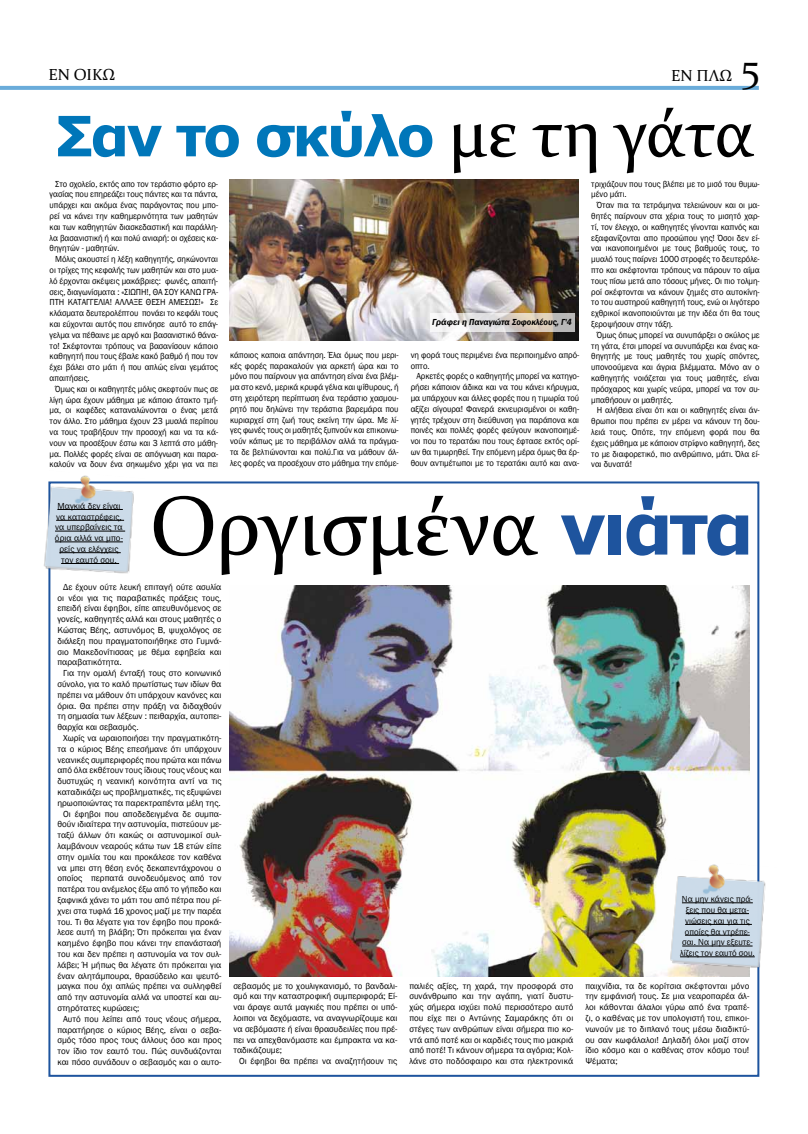
<style>
.page{position:relative;width:808px;height:1134px;background:#fff}
.page>*{position:absolute;margin:0;border:0;box-sizing:border-box;transform-origin:0 0}
.t1{font:83.9px "Constantia";letter-spacing:-.005em;color:#000}
.t2{font:700 55.6px "Verdana";letter-spacing:-.05em;color:#0076b9}
.t3{font:40px "Constantia";color:#000}
.t4{font:16px "Constantia";color:#000}
.t5{font:9px/10.8px "Franklin Gothic";color:#000;text-align:justify;scale:.95 1}
.t6{font:9px/10.8px "Franklin Gothic";color:#000;text-align:justify}
.t7{font:italic 600 9px "Franklin Gothic";letter-spacing:-.005em;color:#000}
.s1{font-family:"Constantia";font-weight:400;font-size:69.4px;color:#000}
.s2{font-family:"Verdana";font-weight:700;font-size:71.3px;color:#1e549e}
</style>
<div class="page">
<svg style="left:0;top:86px;width:759px;height:4px;background:#6eaedb"></svg>
<img style="left:230px;top:585px;width:519px;height:392px">
<img style="left:44px;top:475px;width:102px;height:103px">
<hr style="left:57px;top:509px;width:66px;height:1px;background:#000">
<hr style="left:56px;top:520px;width:68px;height:1px;background:#000">
<hr style="left:55px;top:531px;width:70px;height:1px;background:#000">
<hr style="left:55px;top:542px;width:68px;height:1px;background:#000">
<hr style="left:59px;top:552px;width:62px;height:1px;background:#000">
<hr style="left:61px;top:563px;width:58px;height:1px;background:#000">
<img style="left:666px;top:858px;width:100px;height:115px">
<hr style="left:682px;top:902px;width:71px;height:1px;background:#000">
<hr style="left:686px;top:913px;width:63px;height:1px;background:#000">
<hr style="left:685px;top:924px;width:67px;height:1px;background:#000">
<hr style="left:685px;top:935px;width:65px;height:1px;background:#000">
<hr style="left:682px;top:946px;width:70px;height:1px;background:#000">
<hr style="left:680px;top:956px;width:75px;height:1px;background:#000">
<img style="left:230px;top:180px;width:348px;height:160px">
<svg style="left:430px;top:313px;width:145px;height:19px"></svg>
<h3 class="t4" style="left:671px;top:65px;width:63px">ΕΝ ΠΛΩ</h3>
<h3 class="t3" style="left:741px;top:40px;width:21px">5</h3>
<h3 class="t4" style="left:48px;top:64px;width:68px">ΕΝ ΟΙΚΩ</h3>
<h2 class="t2" style="left:55px;top:97px;width:700px">Σαν το σκύλο <span class="s1">με τη γάτα</span></h2>
<p class="t5" style="left:50px;top:178px;width:179px;text-indent:6px">Στο σχολείο, εκτός απο τον τεράστιο φόρτο ερ&shy;γασίας που επηρεάζει τους πάντες και τα πάντα, υπάρχει και ακόμα ένας παράγοντας που μπο&shy;ρεί να κάνει την καθημερινότητα των μαθητών και των καθηγητών διασκεδαστική και παράλλη&shy;λα βασανιστική ή και πολύ ανιαρή: οι σχέσεις κα&shy;θηγητών - μαθητών.</p>
<p class="t5" style="left:50px;top:254px;width:179px;text-indent:6px">Μόλις ακουστεί η λέξη καθηγητής, σηκώνονται οι τρίχες της κεφαλής των μαθητών και στο μυα&shy;λό έρχονται σκέψεις μακάβριες: φωνές, απαιτή&shy;σεις, διαγωνίσματα : «ΣΙΩΠΗ!, ΘΑ ΣΟΥ ΚΑΝΩ ΓΡΑ-ΠΤΗ ΚΑΤΑΓΓΕΛΙΑ! ΑΛΛΑΞΕ ΘΕΣΗ ΑΜΕΣΩΣ!» Σε κλάσματα δευτερολέπτου πονάει το κεφάλι τους και εύχονται αυτός που επινόησε αυτό το επάγ&shy;γελμα να πέθαινε με αργό και βασανιστικό θάνα&shy;το! Σκέφτονται τρόπους να βασανίσουν κάποιο καθηγητή που τους έβαλε κακό βαθμό ή που τον έχει βάλει στο μάτι ή που απλώς είναι γεμάτος απαιτήσεις.</p>
<p class="t5" style="left:50px;top:384px;width:179px;text-indent:6px">Όμως και οι καθηγητές μόλις σκεφτούν πως σε λίγη ώρα έχουν μάθημα με κάποιο άτακτο τμή&shy;μα, οι καφέδες καταναλώνονται ο ένας μετά τον άλλο. Στο μάθημα έχουν 23 μυαλά περίπου να τους τραβήξουν την προσοχή και να τα κά&shy;νουν να προσέξουν έστω και 3 λεπτά στο μάθη&shy;μα. Πολλές φορές είναι σε απόγνωση και παρα&shy;καλούν να δουν ένα σηκωμένο χέρι για να πει</p>
<p class="t5" style="left:591px;top:178px;width:179px">τριχιάζουν που τους βλέπει με το μισό του θυμω&shy;μένο μάτι.</p>
<p class="t5" style="left:591px;top:200px;width:179px;text-indent:6px">Όταν πια τα τετράμηνα τελειώνουν και οι μα&shy;θητές παίρνουν στα χέρια τους το μισητό χαρ&shy;τί, τον έλεγχο, οι καθηγητές γίνονται καπνός και εξαφανίζονται απο προσώπου γης! Όσοι δεν εί&shy;ναι ικανοποιημένοι με τους βαθμούς τους, το μυαλό τους παίρνει 1000 στροφές το δευτερόλε&shy;πτο και σκέφτονται τρόπους να πάρουν το αίμα τους πίσω μετά απο τόσους μήνες. Οι πιο τολμη&shy;ροί σκέφτονται να κάνουν ζημιές στο αυτοκίνη&shy;το του αυστηρού καθηγητή τους, ενώ οι λιγότερο εχθρικοί ικανοποιούνται με την ιδέα ότι θα τους ξεροψήσουν στην τάξη.</p>
<p class="t5" style="left:591px;top:330px;width:179px;text-indent:6px">Όμως όπως μπορεί να συνυπάρξει ο σκύλος με τη γάτα, έτσι μπορεί να συνυπάρξει και ένας κα&shy;θηγητής με τους μαθητές του χωρίς σπόντες, υπονοούμενα και άγρια βλέμματα. Μόνο αν ο καθηγητής νοιάζεται για τους μαθητές, είναι πρόσχαρος και χωρίς νεύρα, μπορεί να τον συ&shy;μπαθήσουν οι μαθητές.</p>
<p class="t5" style="left:591px;top:405px;width:179px;text-indent:6px">Η αλήθεια είναι ότι και οι καθηγητές είναι άν&shy;θρωποι που πρέπει εν μέρει να κάνουν τη δου&shy;λειά τους. Οπότε, την επόμενη φορά που θα έχεις μάθημα με κάποιον στρίφνο καθηγητή, δες το με διαφορετικό, πιο ανθρώπινο, μάτι. Όλα εί&shy;ναι δυνατά!</p>
<h1 class="t1" style="left:150px;top:469px;width:606px">Οργισμένα <span class="s2">νιάτα</span></h1>
<p class="t7" style="left:432px;top:317px;width:141px">Γράφει η Παναγιώτα Σοφοκλέους, Γ'4</p>
<p class="t5" style="left:230px;top:350px;width:179px">κάποιος καποια απάντηση. Έλα όμως που μερι&shy;κές φορές παρακαλούν για αρκετή ώρα και το μόνο που παίρνουν για απάντηση είναι ένα βλέμ&shy;μα στο κενό, μερικά κρυφά γέλια και ψίθυρους, ή στη χειρότερη περίπτωση ένα τεράστιο χασμου&shy;ρητό που δηλώνει την τεράστια βαρεμάρα που κυριαρχεί στη ζωή τους εκείνη την ώρα. Με λί&shy;γες φωνές τους οι μαθητές ξυπνούν και επικοινω&shy;νούν κάπως με το περιβάλλον αλλά τα πράγμα&shy;τα δε βελτιώνονται και πολύ.Για να μάθουν άλ&shy;λες φορές να προσέχουν στο μάθημα την επόμε-</p>
<p class="t5" style="left:411px;top:350px;width:179px">νη φορά τους περιμένει ένα περιποιημένο απρό&shy;οπτο.</p>
<p class="t5" style="left:411px;top:371px;width:179px;text-indent:6px">Αρκετές φορές ο καθηγητής μπορεί να κατηγο&shy;ρήσει κάποιον άδικα και να του κάνει κήρυγμα, μα υπάρχουν και άλλες φορές που η τιμωρία τού αξίζει σίγουρα! Φανερά εκνευρισμένοι οι καθη&shy;γητές τρέχουν στη διεύθυνση για παράπονα και ποινές και πολλές φορές φεύγουν ικανοποιημέ&shy;νοι που το τερατάκι που τους έφτασε εκτός ορί&shy;ων θα τιμωρηθεί. Την επόμενη μέρα όμως θα έρ&shy;θουν αντιμέτωποι με το τερατάκι αυτό και ανα-</p>
<p class="t6" style="left:55px;top:501px;width:69px;text-align:center">Μαγκιά δεν είναι να καταστρέφεις, να υπερβαίνεις τα όρια αλλά να μπο&shy;ρείς να ελέγχεις τον εαυτό σου.</p>
<p class="t6" style="left:57px;top:582px;width:165px;text-indent:6px">Δε έχουν ούτε λευκή επιταγή ούτε ασυλία οι νέοι για τις παραβατικές πράξεις τους, επειδή είναι έφηβοι, είπε απευθυνόμενος σε γονείς, καθηγητές αλλά και στους μαθητές ο Κώστας Βέης, αστυνόμος Β, ψυχολόγος σε διάλεξη που πραγματοποιήθηκε στο Γυμνά&shy;σιο Μακεδονίτισσας με θέμα εφηβεία και παραβατικότητα.</p>
<p class="t6" style="left:57px;top:668px;width:165px;text-indent:6px">Για την ομαλή ένταξή τους στο κοινωνικό σύνολο, για το καλό πρωτίστως των ιδίων θα πρέπει να μάθουν ότι υπάρχουν κανόνες και όρια. Θα πρέπει στην πράξη να διδαχθούν τη σημασία των λέξεων : πειθαρχία, αυτοπει&shy;θαρχία και σεβασμός.</p>
<p class="t6" style="left:63px;top:733px;width:160px">Χωρίς να ωραιοποιήσει την πραγματικότη-</p>
<p class="t6" style="left:57px;top:744px;width:165px">τα ο κύριος Βέης επεσήμανε ότι υπάρχουν</p>
<p class="t6" style="left:57px;top:754px;width:165px">νεανικές συμπεριφορές που πρώτα και πάνω</p>
<p class="t6" style="left:57px;top:765px;width:165px">από όλα εκθέτουν τους ίδιους τους νέους και</p>
<p class="t6" style="left:57px;top:776px;width:165px">δυστυχώς η νεανική κοινότητα αντί να τις</p>
<p class="t6" style="left:57px;top:787px;width:165px">καταδικάζει ως προβληματικές, τις εξυψώνει</p>
<p class="t6" style="left:57px;top:798px;width:165px">ηρωοποιώντας τα παρεκτραπέντα μέλη της.</p>
<p class="t6" style="left:63px;top:808px;width:160px">Οι έφηβοι που αποδεδειγμένα δε συμπα-</p>
<p class="t6" style="left:57px;top:819px;width:165px">θούν ιδιαίτερα την αστυνομία, πιστεύουν με-</p>
<p class="t6" style="left:57px;top:830px;width:165px">ταξύ άλλων ότι κακώς οι αστυνομικοί συλ-</p>
<p class="t6" style="left:57px;top:841px;width:165px">λαμβάνουν νεαρούς κάτω των 18 ετών είπε</p>
<p class="t6" style="left:57px;top:852px;width:165px">στην ομιλία του και προκάλεσε τον καθένα</p>
<p class="t6" style="left:57px;top:862px;width:165px">να μπει στη θέση ενός δεκαπεντάχρονου ο</p>
<p class="t6" style="left:57px;top:873px;width:165px">οποίος περπατά συνοδευόμενος από τον</p>
<p class="t6" style="left:57px;top:884px;width:165px">πατέρα του ανέμελος έξω από το γήπεδο και</p>
<p class="t6" style="left:57px;top:895px;width:165px">ξαφνικά χάνει το μάτι του από πέτρα που ρί-</p>
<p class="t6" style="left:57px;top:906px;width:165px">χνει στα τυφλά 16 χρονος μαζί με την παρέα</p>
<p class="t6" style="left:57px;top:916px;width:165px">του. Τι θα λέγατε για τον έφηβο που προκά-</p>
<p class="t6" style="left:57px;top:927px;width:165px">λεσε αυτή τη βλάβη; Ότι πρόκειται για έναν</p>
<p class="t6" style="left:57px;top:938px;width:165px">καημένο έφηβο που κάνει την επανάστασή</p>
<p class="t6" style="left:57px;top:949px;width:165px">του και δεν πρέπει η αστυνομία να τον συλ-</p>
<p class="t6" style="left:57px;top:960px;width:165px">λάβει; Ή μήπως θα λέγατε ότι πρόκειται για</p>
<p class="t6" style="left:57px;top:970px;width:165px">έναν αλητάμπουρα, θρασύδειλο και ψευτό-</p>
<p class="t6" style="left:57px;top:981px;width:165px">μαγκα που όχι απλώς πρέπει να συλληφθεί</p>
<p class="t6" style="left:57px;top:992px;width:165px">από την αστυνομία αλλά να υποστεί και αυ-</p>
<p class="t6" style="left:57px;top:1003px;width:83px">στηρότατες κυρώσεις;</p>
<p class="t6" style="left:63px;top:1014px;width:160px">Αυτό που λείπει από τους νέους σήμερα,</p>
<p class="t6" style="left:57px;top:1024px;width:165px">παρατήρησε ο κύριος Βέης, είναι ο σεβα-</p>
<p class="t6" style="left:57px;top:1035px;width:165px">σμός τόσο προς τους άλλους όσο και προς</p>
<p class="t6" style="left:57px;top:1046px;width:165px">τον ίδιο τον εαυτό του. Πώς συνδυάζονται</p>
<p class="t6" style="left:57px;top:1057px;width:165px">και πόσο συνάδουν ο σεβασμός και ο αυτο-</p>
<p class="t6" style="left:233px;top:980px;width:165px">σεβασμός με το χουλιγκανισμό, το βανδαλι&shy;σμό και την καταστροφική συμπεριφορά; Εί&shy;ναι άραγε αυτά μαγκιές που πρέπει οι υπό&shy;λοιποι να δεχόμαστε, να αναγνωρίζουμε και να σεβόμαστε ή είναι θρασυδειλίες που πρέ&shy;πει να απεχθανόμαστε και έμπρακτα να κα&shy;ταδικάζουμε;</p>
<p class="t6" style="left:239px;top:1056px;width:160px">Οι έφηβοι θα πρέπει να αναζητήσουν τις</p>
<p class="t6" style="left:680px;top:894px;width:76px;text-align:center">Να μην κάνεις πρά&shy;ξεις που θα μετα&shy;νιώσεις και για τις οποίες θα ντρέπε&shy;σαι. Να μην εξευτε&shy;λίζεις τον εαυτό σου.</p>
<p class="t6" style="left:409px;top:980px;width:165px">παλιές αξίες, τη χαρά, την προσφορά στο συνάνθρωπο και την αγάπη, γιατί δυστυ&shy;χώς σήμερα ισχύει πολύ περισσότερο αυτό που είχε πει ο Αντώνης Σαμαράκης ότι οι στέγες των ανθρώπων είναι σήμερα πιο κο&shy;ντά από ποτέ και οι καρδιές τους πιο μακριά από ποτέ! Τι κάνουν σήμερα τα αγόρια; Κολ&shy;λάνε στο ποδόσφαιρο και στα ηλεκτρονικά</p>
<p class="t6" style="left:585px;top:980px;width:165px">παιχνίδια, τα δε κορίτσια σκέφτονται μόνο την εμφάνισή τους. Σε μια νεαροπαρέα άλ&shy;λοι κάθονται άλαλοι γύρω από ένα τραπέ&shy;ζι, ο καθένας με τον υπολογιστή του, επικοι&shy;νωνούν με το διπλανό τους μέσω διαδικτύ&shy;ου σαν κωφάλαλοι! Δηλαδή όλοι μαζί στον ίδιο κόσμο και ο καθένας στον κόσμο του!<br>Ψέματα;</p>
</div>
